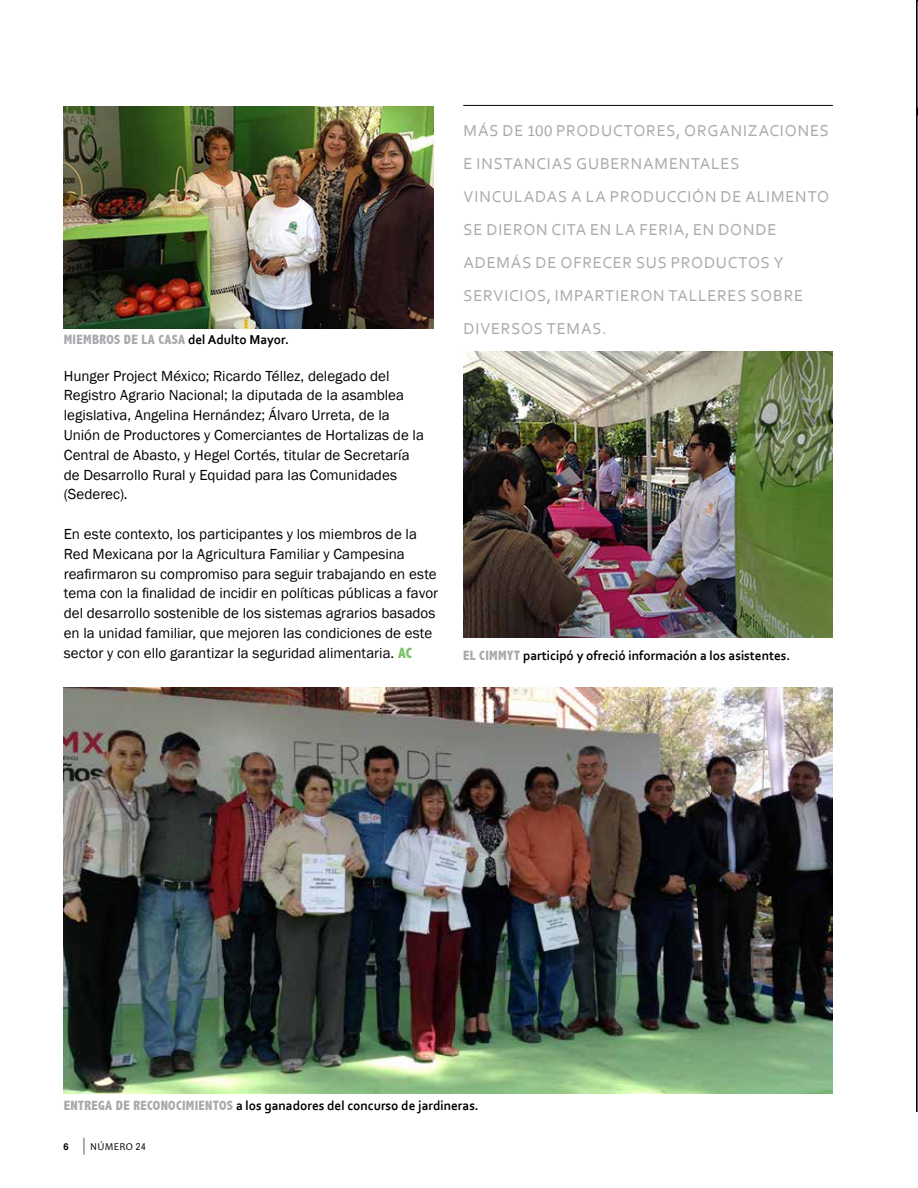
<style>
.page{position:relative;width:918px;height:1188px;background:#fff}
.page>*{position:absolute;margin:0;border:0;box-sizing:border-box;transform-origin:0 0}
.t1{font:16.5px/33px "Corbel";letter-spacing:.05em;color:#a7a9ac}
.t2{font:15px/19.8px "Franklin Gothic";color:#000}
.t3{font:700 13.5px "Corbel";color:#000}
.t4{font:800 condensed 13.5px "Abadi";letter-spacing:.025em;color:#a7a9ac}
.t5{font:10.5px "Candara";letter-spacing:.03em;color:#000}
.t6{font:700 9.45px "Helvetica";color:#000}
.s1{font-family:"Corbel";font-weight:700;font-stretch:normal;color:#000}
.s2{font-family:"Abadi";font-weight:800;font-stretch:condensed;color:#79c362}
.s3{font-family:"Calibri"}
.s4{font-family:"Abadi";font-weight:800;font-stretch:condensed;color:#a7a9ac}
.s5{font-family:"Arial Narrow";font-size:9.45px}
</style>
<div class="page">
<svg style="left:83px;top:1138px;width:2px;height:17px"></svg>
<img style="left:63px;top:107px;width:370px;height:221px">
<img style="left:463px;top:351px;width:370px;height:287px">
<img style="left:63px;top:687px;width:770px;height:406px">
<hr style="left:463px;top:105px;width:370px;height:1px;background:#000">
<img style="left:916px;top:0;width:2px;height:1111px">
<p class="t4" style="left:64px;top:332px;width:227px">MIEMBROS DE LA CASA <span class="s1">del Adulto Mayor.</span></p>
<p class="t2" style="left:64px;top:366px;width:362px">Hunger Project México; Ricardo Téllez, delegado del Registro Agrario Nacional; la diputada de la asamblea legislativa, Angelina Hernández; Álvaro Urreta, de la Unión de Productores y Comerciantes de Hortalizas de la Central de Abasto, y Hegel Cortés, titular de Secretaría de Desarrollo Rural y Equidad para las Comunidades (Sederec).</p>
<p class="t2" style="left:64px;top:524px;width:376px">En este contexto, los participantes y los miembros de la Red Mexicana por la Agricultura Familiar y Campesina reafirmaron su compromiso para seguir trabajando en este tema con la finalidad de incidir en políticas públicas a favor del desarrollo sostenible de los sistemas agrarios basados en la unidad familiar, que mejoren las condiciones de este sector y con ello garantizar la seguridad alimentaria. <span class="s2">AC</span></p>
<p class="t1" style="left:464px;top:113px;width:367px">MÁS DE <span class="s3">100</span> PRODUCTORES, ORGANIZACIONES E INSTANCIAS GUBERNAMENTALES VINCULADAS A LA PRODUCCIÓN DE ALIMENTO SE DIERON CITA EN LA FERIA, EN DONDE ADEMÁS DE OFRECER SUS PRODUCTOS Y SERVICIOS, IMPARTIERON TALLERES SOBRE DIVERSOS TEMAS.</p>
<p class="t3" style="left:463px;top:647px;width:329px"><span class="s4">EL CIMMYT</span> participó y ofreció información a los asistentes.</p>
<p class="t3" style="left:64px;top:1097px;width:417px"><span class="s4">ENTREGA DE RECONOCIMIENTOS</span> a los ganadores del concurso de jardineras.</p>
<p class="t6" style="left:64px;top:1139px;width:7px">6</p>
<p class="t5" style="left:90px;top:1140px;width:57px">NÚMERO <span class="s5">24</span></p>
</div>
